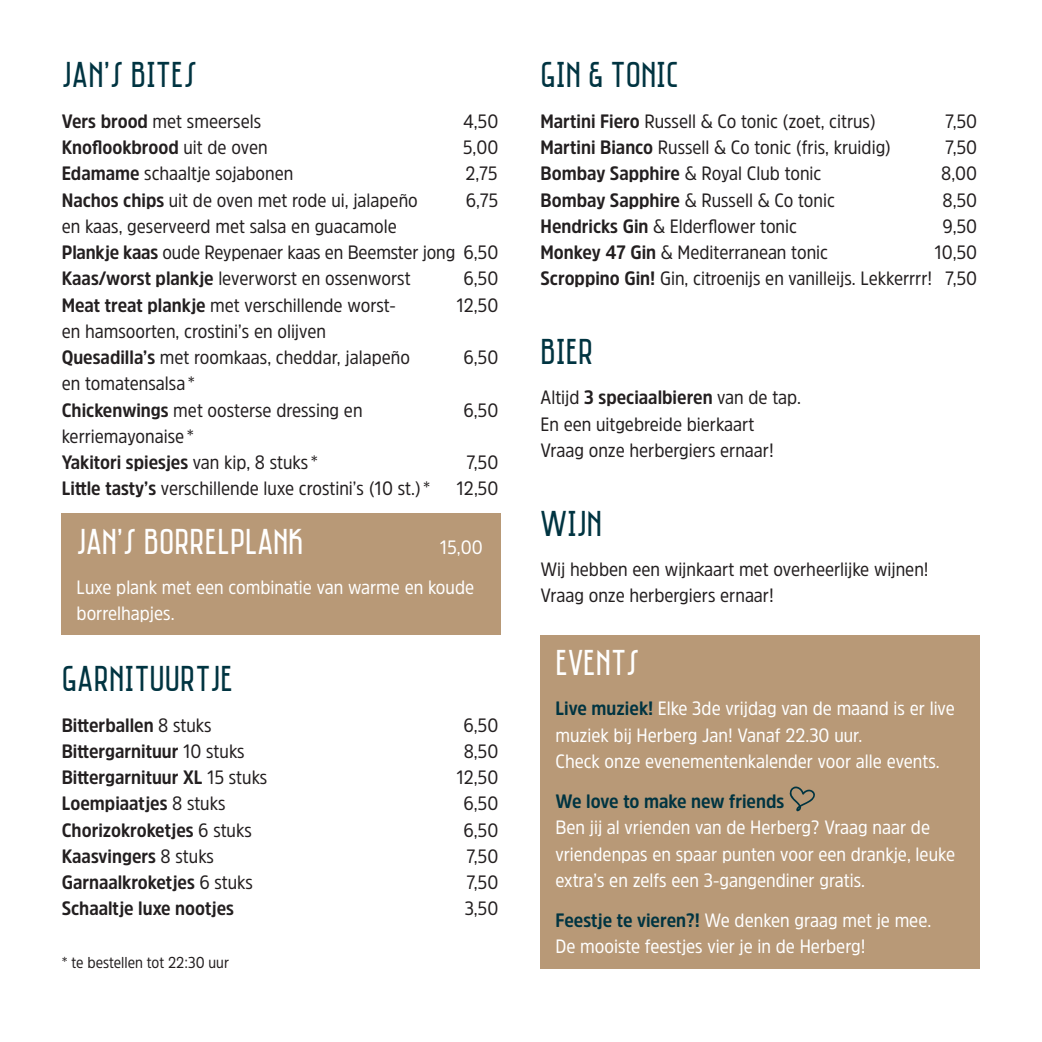
<style>
.page{position:relative;width:1042px;height:1042px;background:#fff}
.page>*{position:absolute;margin:0;border:0;box-sizing:border-box;transform-origin:0 0}
.t1{font:36.75px "Saniretro";color:#003441}
.t2{font:36.75px "Saniretro";color:#fff}
.t3{font:19.25px/26.2px "Amsi Pro Narw";color:#231f20}
.t4{font:19.25px/26.2px "Amsi Pro Narw";color:#fff}
.t5{font:700 19.25px "Amsi Pro Narw";color:#231f20}
.t6{font:700 19.25px "Amsi Pro Narw";color:#003441}
.t7{font:15.75px "Amsi Pro Narw";color:#231f20}
.s1{font-weight:700}
.s2{font-weight:400}
.s3{font-weight:700;color:#003441}
</style>
<div class="page">
<div style="left:62px;top:513px;width:439px;height:122px;background:#b89977"></div>
<div style="left:540px;top:635px;width:439px;height:333px;background:#b89977"></div>
<svg style="left:789px;top:786px;width:26px;height:25px"></svg>
<h1 class="t1" style="left:62px;top:53px;width:137px">JAN’S BITES</h1>
<p class="t3" style="left:62px;top:107px;width:201px"><span class="s1">Vers brood</span> met smeersels</p>
<p class="t3" style="left:463px;top:107px;width:37px">4,50</p>
<p class="t5" style="left:62px;top:134px;width:207px">Knoflookbrood <span class="s2">uit de oven</span></p>
<p class="t3" style="left:463px;top:134px;width:37px">5,00</p>
<p class="t3" style="left:62px;top:160px;width:233px"><span class="s1">Edamame</span> schaaltje sojabonen</p>
<p class="t3" style="left:465px;top:160px;width:34px">2,75</p>
<p class="t3" style="left:62px;top:186px;width:358px"><span class="s1">Nachos chips</span> uit de oven met rode ui, jalapeño</p>
<p class="t3" style="left:466px;top:186px;width:34px">6,75</p>
<p class="t3" style="left:62px;top:212px;width:438px">en kaas, geserveerd met salsa en guacamole<br><span class="s1">Plankje kaas</span> oude Reypenaer kaas en Beemster jong 6,50<br><span class="s1">Kaas/worst plankje</span> leverworst en ossenworst</p>
<p class="t3" style="left:463px;top:265px;width:36px">6,50</p>
<p class="t3" style="left:62px;top:291px;width:335px"><span class="s1">Meat treat plankje</span> met verschillende worst-</p>
<p class="t3" style="left:456px;top:291px;width:43px">12,50</p>
<p class="t3" style="left:62px;top:317px;width:350px">en hamsoorten, crostini’s en olijven<br><span class="s1">Quesadilla’s</span> met roomkaas, cheddar, jalapeño</p>
<p class="t3" style="left:463px;top:344px;width:36px">6,50</p>
<p class="t3" style="left:62px;top:370px;width:302px">en tomatensalsa *<br><span class="s1">Chickenwings</span> met oosterse dressing en</p>
<p class="t3" style="left:62px;top:422px;width:258px">kerriemayonaise *<br><span class="s1">Yakitori spiesjes</span> van kip, 8 stuks*</p>
<p class="t3" style="left:463px;top:396px;width:36px">6,50</p>
<p class="t3" style="left:466px;top:449px;width:33px">7,50</p>
<p class="t3" style="left:62px;top:475px;width:370px"><span class="s1">Little tasty’s</span> verschillende luxe crostini’s (10 st.)*</p>
<p class="t3" style="left:456px;top:475px;width:43px">12,50</p>
<h1 class="t2" style="left:77px;top:519px;width:228px">JAN’S BORRELPLANK</h1>
<p class="t4" style="left:77px;top:526px;width:408px;line-height:40.2px;text-indent:363px">15,00<br>Luxe plank met een combinatie van warme en koude</p>
<p class="t4" style="left:77px;top:600px;width:99px">borrelhapjes.</p>
<h1 class="t1" style="left:62px;top:657px;width:173px">GARNITUURTJE</h1>
<p class="t5" style="left:62px;top:711px;width:151px">Bitterballen <span class="s2">8 stuks</span></p>
<p class="t3" style="left:464px;top:711px;width:36px">6,50</p>
<p class="t5" style="left:62px;top:738px;width:184px">Bittergarnituur <span class="s2">10 stuks</span></p>
<p class="t3" style="left:464px;top:737px;width:36px">8,50</p>
<p class="t5" style="left:62px;top:764px;width:207px">Bittergarnituur XL <span class="s2">15 stuks</span></p>
<p class="t3" style="left:456px;top:764px;width:43px">12,50</p>
<p class="t5" style="left:62px;top:790px;width:165px">Loempiaatjes <span class="s2">8 stuks</span></p>
<p class="t3" style="left:464px;top:790px;width:36px">6,50</p>
<p class="t5" style="left:62px;top:816px;width:192px">Chorizokroketjes <span class="s2">6 stuks</span></p>
<p class="t3" style="left:464px;top:816px;width:36px">6,50</p>
<p class="t5" style="left:62px;top:843px;width:154px">Kaasvingers <span class="s2">8 stuks</span></p>
<p class="t3" style="left:466px;top:842px;width:33px">7,50</p>
<p class="t5" style="left:62px;top:869px;width:193px">Garnaalkroketjes <span class="s2">6 stuks</span></p>
<p class="t3" style="left:466px;top:869px;width:33px">7,50</p>
<p class="t5" style="left:62px;top:895px;width:174px">Schaaltje luxe nootjes</p>
<p class="t3" style="left:465px;top:895px;width:35px">3,50</p>
<p class="t7" style="left:62px;top:951px;width:169px">* te bestellen tot 22:30 uur</p>
<h1 class="t1" style="left:540px;top:53px;width:140px">GIN &amp; TONIC</h1>
<p class="t3" style="left:540px;top:107px;width:337px"><span class="s1">Martini Fiero</span> Russell &amp; Co tonic (zoet, citrus)</p>
<p class="t3" style="left:945px;top:107px;width:33px">7,50</p>
<p class="t3" style="left:540px;top:134px;width:352px"><span class="s1">Martini Bianco</span> Russell &amp; Co tonic (fris, kruidig)</p>
<p class="t3" style="left:945px;top:134px;width:33px">7,50</p>
<p class="t3" style="left:540px;top:160px;width:282px"><span class="s1">Bombay Sapphire</span> &amp; Royal Club tonic</p>
<p class="t3" style="left:941px;top:160px;width:37px">8,00</p>
<p class="t3" style="left:540px;top:186px;width:296px"><span class="s1">Bombay Sapphire</span> &amp; Russell &amp; Co tonic</p>
<p class="t3" style="left:942px;top:186px;width:36px">8,50</p>
<p class="t3" style="left:540px;top:212px;width:258px"><span class="s1">Hendricks Gin</span> &amp; Elderflower tonic</p>
<p class="t3" style="left:942px;top:212px;width:36px">9,50</p>
<p class="t3" style="left:540px;top:239px;width:289px"><span class="s1">Monkey 47 Gin</span> &amp; Mediterranean tonic</p>
<p class="t3" style="left:540px;top:239px;width:438px;text-align:right">10,50<br><span class="s1">Scroppino Gin!</span> Gin, citroenijs en vanilleijs. Lekkerrrr! 7,50</p>
<h1 class="t1" style="left:540px;top:330px;width:54px">BIER</h1>
<p class="t3" style="left:540px;top:384px;width:262px">Altijd <span class="s1">3 speciaalbieren</span> van de tap.<br>En een uitgebreide bierkaart<br>Vraag onze herbergiers ernaar!</p>
<h1 class="t1" style="left:540px;top:501px;width:63px">WIJN</h1>
<p class="t3" style="left:540px;top:555px;width:390px">Wij hebben een wijnkaart met overheerlijke wijnen!<br>Vraag onze herbergiers ernaar!</p>
<h1 class="t2" style="left:555px;top:641px;width:86px">EVENTS</h1>
<p class="t4" style="left:555px;top:695px;width:401px"><span class="s3">Live muziek!</span> Elke 3de vrijdag van de maand is er live muziek bij Herberg Jan! Vanaf 22.30 uur.<br>Check onze evenementenkalender voor alle events.</p>
<p class="t6" style="left:555px;top:788px;width:230px">We love to make new friends</p>
<p class="t4" style="left:555px;top:814px;width:401px">Ben jij al vrienden van de Herberg? Vraag naar de vriendenpas en spaar punten voor een drankje, leuke extra’s en zelfs een 3-gangendiner gratis.</p>
<p class="t4" style="left:555px;top:906px;width:377px"><span class="s3">Feestje te vieren?!</span> We denken graag met je mee.<br>De mooiste feestjes vier je in de Herberg!</p>
</div>
